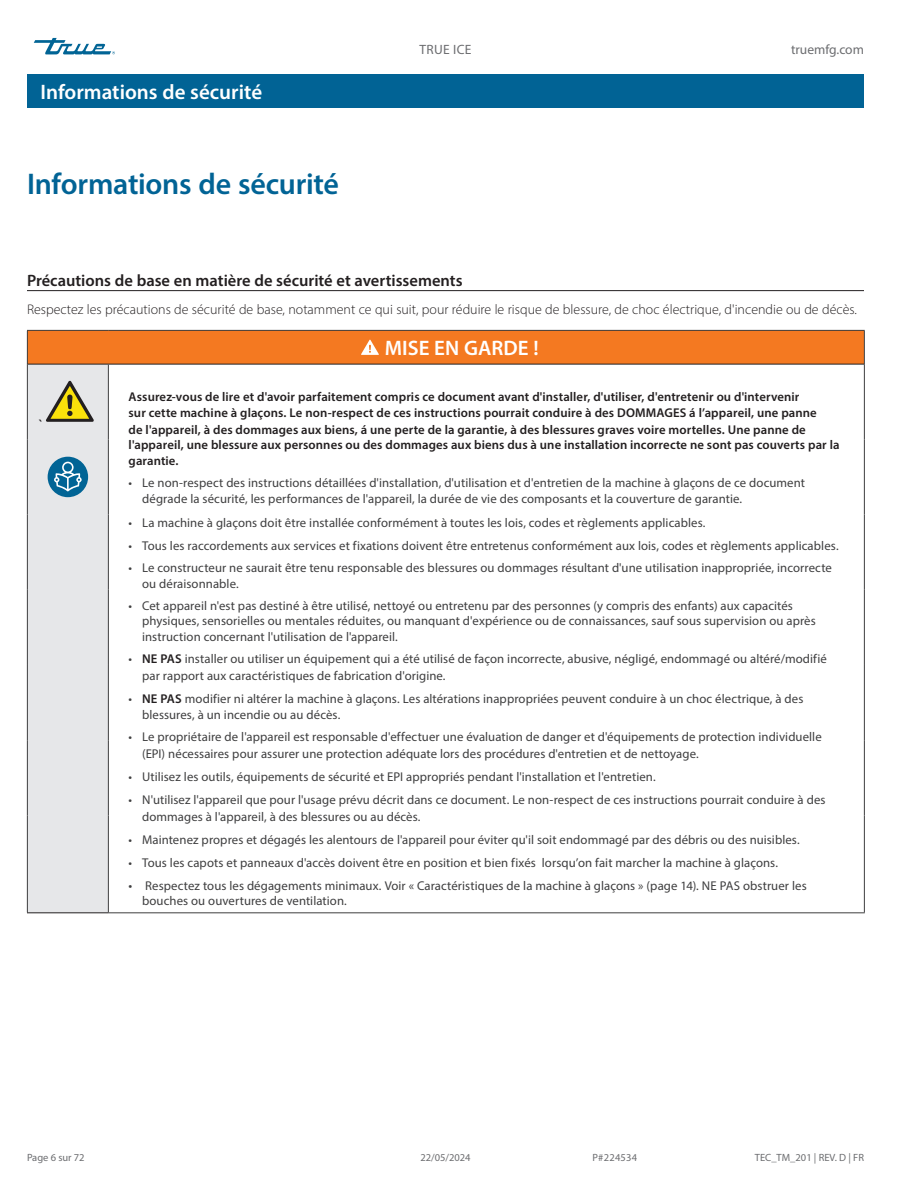
<style>
.page{position:relative;width:918px;height:1188px;background:#fff}
.page>*{position:absolute;margin:0;border:0;box-sizing:border-box;transform-origin:0 0}
.Table_text{font:600 30px "Myriad Pro";letter-spacing:-.01em;color:#016395}
.Title_bar_Page_header{font:600 21px "Myriad Pro";color:#fff}
.Tables_title_bar{font:600 21px "Myriad Pro";color:#fff}
.Subhead_underscore_H1{font:600 16.5px "Myriad Pro";color:#231f20}
.Body_Text_light_Normal{font:300 13.95px "Myriad Pro";color:#231f20}
.t1{font:13.5px "Myriad Pro";color:#6c6d70}
.True_Locations_BOLD{font:600 13.5px "Myriad Pro";color:#231f20}
.t2{font:12.75px/16.5px "Myriad Pro";letter-spacing:.005em;color:#3e3e3f}
.Table_text_BOLD{font:600 12.75px/16.5px "Myriad Pro";letter-spacing:.01em;color:#231f20}
.t3{font:10.5px "Myriad Pro";color:#6c6d70}
.s1{font-weight:600;color:#231f20}
.s2{font-size:13.5px}
</style>
<div class="page">
<svg style="left:34px;top:38px;width:81px;height:16px"></svg>
<div style="left:27px;top:74px;width:837px;height:34px;background:#016395"></div>
<div style="left:27px;top:330px;width:837px;height:34px;background:#f47921"></div>
<div style="left:28px;top:365px;width:80px;height:547px;background:#e6e7e9"></div>
<hr style="left:27px;top:330px;width:81px;height:1px;background:#3e3e3f">
<hr style="left:27px;top:331px;width:1px;height:33px;background:#3e3e3f">
<hr style="left:108px;top:330px;width:757px;height:1px;background:#3e3e3f">
<hr style="left:864px;top:331px;width:1px;height:33px;background:#3e3e3f">
<hr style="left:27px;top:364px;width:1px;height:75px;background:#3e3e3f">
<hr style="left:108px;top:364px;width:1px;height:75px;background:#3e3e3f">
<hr style="left:864px;top:364px;width:1px;height:75px;background:#3e3e3f">
<hr style="left:27px;top:439px;width:1px;height:76px;background:#3e3e3f">
<hr style="left:108px;top:439px;width:1px;height:76px;background:#3e3e3f">
<hr style="left:864px;top:439px;width:1px;height:76px;background:#3e3e3f">
<hr style="left:27px;top:515px;width:1px;height:75px;background:#3e3e3f">
<hr style="left:108px;top:515px;width:1px;height:75px;background:#3e3e3f">
<hr style="left:864px;top:515px;width:1px;height:75px;background:#3e3e3f">
<hr style="left:27px;top:590px;width:1px;height:75px;background:#3e3e3f">
<hr style="left:108px;top:590px;width:1px;height:75px;background:#3e3e3f">
<hr style="left:864px;top:590px;width:1px;height:75px;background:#3e3e3f">
<hr style="left:27px;top:665px;width:1px;height:75px;background:#3e3e3f">
<hr style="left:108px;top:665px;width:1px;height:75px;background:#3e3e3f">
<hr style="left:864px;top:665px;width:1px;height:75px;background:#3e3e3f">
<hr style="left:27px;top:740px;width:1px;height:75px;background:#3e3e3f">
<hr style="left:108px;top:740px;width:1px;height:75px;background:#3e3e3f">
<hr style="left:864px;top:740px;width:1px;height:75px;background:#3e3e3f">
<hr style="left:27px;top:815px;width:1px;height:97px;background:#3e3e3f">
<hr style="left:108px;top:815px;width:1px;height:97px;background:#3e3e3f">
<hr style="left:864px;top:815px;width:1px;height:97px;background:#3e3e3f">
<hr style="left:108px;top:912px;width:757px;height:1px;background:#3e3e3f">
<hr style="left:28px;top:364px;width:80px;height:1px;background:#231f20">
<hr style="left:108px;top:364px;width:756px;height:1px;background:#231f20">
<hr style="left:27px;top:912px;width:81px;height:1px;background:#231f20">
<svg style="left:361px;top:340px;width:18px;height:15px"></svg>
<svg style="left:46px;top:381px;width:48px;height:41px;background:#b9b276"></svg>
<div style="left:48px;top:457px;width:40px;height:40px;background:#016495;border-radius:50%"></div>
<svg style="left:54px;top:462px;width:28px;height:29px"></svg>
<hr style="left:27px;top:290px;width:837px;height:1px;background:#231f20">
<p class="Title_bar_Page_header" style="left:40px;top:79px;width:223px">Informations de sécurité</p>
<p class="Table_text" style="left:27px;top:165px;width:314px">Informations de sécurité</p>
<p class="t1" style="left:419px;top:42px;width:54px">TRUE ICE</p>
<p class="t1" style="left:791px;top:42px;width:74px">truemfg.com</p>
<p class="Subhead_underscore_H1" style="left:27px;top:270px;width:437px">Précautions de base en matière de sécurité et avertissements</p>
<p class="Body_Text_light_Normal" style="left:27px;top:301px;width:831px">Respectez les précautions de sécurité de base, notamment ce qui suit, pour réduire le risque de blessure, de choc électrique, d'incendie ou de décès.</p>
<p class="True_Locations_BOLD" style="left:39px;top:416px;width:6px">`</p>
<p class="Tables_title_bar" style="left:385px;top:335px;width:155px">MISE EN GARDE !</p>
<p class="Table_text_BOLD" style="left:129px;top:388px;width:690px">Assurez-vous de lire et d'avoir parfaitement compris ce document avant d'installer, d'utiliser, d'entretenir ou d'intervenir sur cette machine à glaçons. Le non-respect de ces instructions pourrait conduire à des DOMMAGES á l’appareil, une panne de l'appareil, à des dommages aux biens, á une perte de la garantie, à des blessures graves voire mortelles. Une panne de</p>
<p class="Table_text_BOLD" style="left:129px;top:436px;width:713px">l'appareil, une blessure aux personnes ou des dommages aux biens dus à une installation incorrecte ne sont pas couverts par la garantie.</p>
<p class="t2" style="left:142px;top:474px;width:664px;text-indent:-14px">• Le non-respect des instructions détaillées d'installation, d'utilisation et d'entretien de la machine à glaçons de ce document dégrade la sécurité, les performances de l'appareil, la durée de vie des composants et la couverture de garantie.</p>
<p class="t2" style="left:129px;top:514px;width:578px">• La machine à glaçons doit être installée conformément à toutes les lois, codes et règlements applicables.</p>
<p class="t2" style="left:129px;top:537px;width:712px">• Tous les raccordements aux services et fixations doivent être entretenus conformément aux lois, codes et règlements applicables.</p>
<p class="t2" style="left:142px;top:559px;width:691px;text-indent:-14px">• Le constructeur ne saurait être tenu responsable des blessures ou dommages résultant d'une utilisation inappropriée, incorrecte ou déraisonnable.</p>
<p class="t2" style="left:142px;top:598px;width:675px;line-height:15px;text-indent:-14px">• Cet appareil n'est pas destiné à être utilisé, nettoyé ou entretenu par des personnes (y compris des enfants) aux capacités physiques, sensorielles ou mentales réduites, ou manquant d'expérience ou de connaissances, sauf sous supervision ou après</p>
<p class="t2" style="left:142px;top:629px;width:257px">instruction concernant l'utilisation de l'appareil.</p>
<p class="t2" style="left:142px;top:650px;width:686px;text-indent:-14px">• <span class="s1">NE PAS</span> installer ou utiliser un équipement qui a été utilisé de façon incorrecte, abusive, négligé, endommagé ou altéré/modifié par rapport aux caractéristiques de fabrication d'origine.</p>
<p class="t2" style="left:142px;top:690px;width:663px;text-indent:-14px">• <span class="s1">NE PAS</span> modifier ni altérer la machine à glaçons. Les altérations inappropriées peuvent conduire à un choc électrique, à des blessures, à un incendie ou au décès.</p>
<p class="t2" style="left:142px;top:728px;width:681px;text-indent:-14px">• Le propriétaire de l'appareil est responsable d'effectuer une évaluation de danger et d'équipements de protection individuelle (EPI) nécessaires pour assurer une protection adéquate lors des procédures d'entretien et de nettoyage.</p>
<p class="t2" style="left:129px;top:768px;width:529px">• Utilisez les outils, équipements de sécurité et EPI appropriés pendant l'installation et l'entretien.</p>
<p class="t2" style="left:142px;top:791px;width:685px;text-indent:-14px">• N'utilisez l'appareil que pour l'usage prévu décrit dans ce document. Le non-respect de ces instructions pourrait conduire à des dommages à l'appareil, à des blessures ou au décès.</p>
<p class="t2" style="left:129px;top:831px;width:673px">• Maintenez propres et dégagés les alentours de l'appareil pour éviter qu'il soit endommagé par des débris ou des nuisibles.</p>
<p class="t2" style="left:129px;top:854px;width:651px">• Tous les capots et panneaux d'accès doivent être en position et bien fixés lorsqu’on fait marcher la machine à glaçons.</p>
<p class="t2" style="left:142px;top:878px;width:666px;line-height:15px;text-indent:-14px"><span class="s2">•</span> Respectez tous les dégagements minimaux. Voir « Caractéristiques de la machine à glaçons » (page 14). NE PAS obstruer les bouches ou ouvertures de ventilation.</p>
<p class="t3" style="left:27px;top:1151px;width:59px">Page 6 sur 72</p>
<p class="t3" style="left:420px;top:1151px;width:52px">22/05/2024</p>
<p class="t3" style="left:592px;top:1151px;width:46px">P#224534</p>
<p class="t3" style="left:755px;top:1151px;width:111px">TEC_TM_201 | REV. D | FR</p>
</div>
